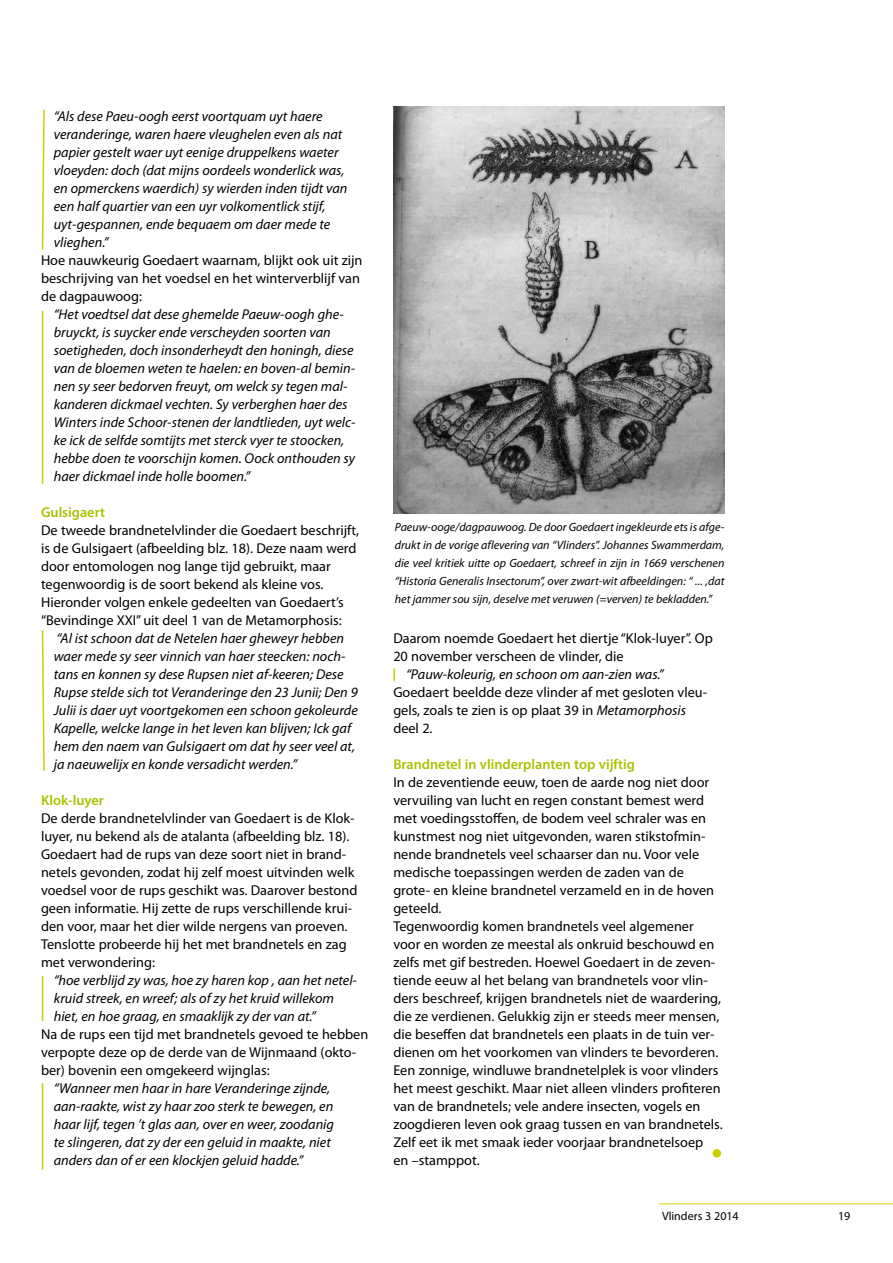
<style>
.page{position:relative;width:893px;height:1263px;background:#fff}
.page>*{position:absolute;margin:0;border:0;box-sizing:border-box;transform-origin:0 0}
.t1{font:14.25px/18px "Myriad Pro";color:#000}
.t2{font:italic 14.25px/18px "Myriad Pro";color:#000}
.t3{font:600 14.25px "Myriad Pro";color:#abc100}
.t4{font:italic 12px/18px "Myriad Pro";color:#000;text-align:justify}
.t5{font:12px "Myriad Pro";color:#000}
.s1{font-style:italic}
</style>
<div class="page">
<hr style="left:659px;top:1203px;width:234px;height:1px;background:#c9d200">
<img style="left:394px;top:106px;width:330px;height:407px">
<div style="left:713px;top:1149px;width:8px;height:8px;background:#c9d200;border-radius:50%"></div>
<hr style="left:42px;top:311px;width:1px;height:173px;background:#c9d200">
<svg style="left:41px;top:630px;width:4px;height:141px"></svg>
<hr style="left:42px;top:976px;width:1px;height:45px;background:#c9d200">
<svg style="left:393px;top:668px;width:2px;height:13px"></svg>
<hr style="left:42px;top:1083px;width:1px;height:86px;background:#c9d200">
<svg style="left:41px;top:109px;width:4px;height:141px"></svg>
<p class="t2" style="left:54px;top:107px;width:295px">“Als dese Paeu-oogh eerst voortquam uyt haere veranderinge, waren haere vleughelen even als nat papier gestelt waer uyt eenige druppelkens waeter vloeyden: doch (dat mijns oordeels wonderlick was, en opmerckens waerdich) sy wierden inden tijdt van een half quartier van een uyr volkomentlick stijf, uyt-gespannen, ende bequaem om daer mede te vlieghen.”</p>
<p class="t1" style="left:41px;top:251px;width:323px">Hoe nauwkeurig Goedaert waarnam, blijkt ook uit zijn beschrijving van het voedsel en het winterverblijf van de dagpauwoog:</p>
<p class="t2" style="left:54px;top:305px;width:303px">“Het voedtsel dat dese ghemelde Paeuw-oogh ghe&shy;bruyckt, is suycker ende verscheyden soorten van soetigheden, doch insonderheydt den honingh, diese van de bloemen weten te haelen: en boven-al bemin&shy;nen sy seer bedorven freuyt, om welck sy tegen mal&shy;kanderen dickmael vechten. Sy verberghen haer des Winters inde Schoor-stenen der landtlieden, uyt welc&shy;ke ick de selfde somtijts met sterck vyer te stoocken, hebbe doen te voorschijn komen. Oock onthouden sy haer dickmael inde holle boomen.”</p>
<p class="t3" style="left:41px;top:503px;width:66px">Gulsigaert</p>
<p class="t1" style="left:41px;top:521px;width:320px">De tweede brandnetelvlinder die Goedaert beschrijft, is de Gulsigaert (afbeelding blz. 18). Deze naam werd door entomologen nog lange tijd gebruikt, maar tegenwoordig is de soort bekend als kleine vos.<br>Hieronder volgen enkele gedeelten van Goedaert’s “Bevindinge XXI” uit deel 1 van de Metamorphosis:</p>
<p class="t2" style="left:54px;top:629px;width:306px">“Al ist schoon dat de Netelen haer gheweyr hebben waer mede sy seer vinnich van haer steecken: noch&shy;tans en konnen sy dese Rupsen niet af-keeren; Dese Rupse stelde sich tot Veranderinge den 23 Junii; Den 9<br>Julii is daer uyt voortgekomen een schoon gekoleurde Kapelle, welcke lange in het leven kan blijven; Ick gaf hem den naem van Gulsigaert om dat hy seer veel at, ja naeuwelijx en konde versadicht werden.”</p>
<p class="t3" style="left:41px;top:791px;width:64px">Klok-luyer</p>
<p class="t1" style="left:41px;top:809px;width:318px">De derde brandnetelvlinder van Goedaert is de Klok&shy;luyer, nu bekend als de atalanta (afbeelding blz. 18).<br>Goedaert had de rups van deze soort niet in brand&shy;netels gevonden, zodat hij zelf moest uitvinden welk voedsel voor de rups geschikt was. Daarover bestond geen informatie. Hij zette de rups verschillende krui&shy;den voor, maar het dier wilde nergens van proeven.<br>Tenslotte probeerde hij het met brandnetels en zag met verwondering:</p>
<p class="t2" style="left:54px;top:971px;width:305px">“hoe verblijd zy was, hoe zy haren kop , aan het netel&shy;kruid streek, en wreef; als of zy het kruid willekom hiet, en hoe graag, en smaaklijk zy der van at.”</p>
<p class="t1" style="left:41px;top:1025px;width:329px">Na de rups een tijd met brandnetels gevoed te hebben verpopte deze op de derde van de Wijnmaand (okto&shy;ber) bovenin een omgekeerd wijnglas:</p>
<p class="t2" style="left:54px;top:1079px;width:282px">“Wanneer men haar in hare Veranderinge zijnde, aan-raakte, wist zy haar zoo sterk te bewegen, en haar lijf, tegen ’t glas aan, over en weer, zoodanig te slingeren, dat zy der een geluid in maakte, niet anders dan of er een klockjen geluid hadde.”</p>
<p class="t4" style="left:395px;top:518px;width:331px">Paeuw-ooge/dagpauwoog. De door Goedaert ingekleurde ets is afge&shy;drukt in de vorige aflevering van “Vlinders”. Johannes Swammerdam, die veel kritiek uitte op Goedaert, schreef in zijn in 1669 verschenen “Historia Generalis Insectorum”, over zwart-wit afbeeldingen: “ ... ,dat het jammer sou sijn, deselve met veruwen (=verven) te bekladden.”</p>
<p class="t1" style="left:393px;top:629px;width:321px">Daarom noemde Goedaert het diertje “Klok-luyer”. Op<br>20 november verscheen de vlinder, die</p>
<p class="t2" style="left:406px;top:665px;width:259px">“Pauw-koleurig, en schoon om aan-zien was.”</p>
<p class="t1" style="left:393px;top:683px;width:315px">Goedaert beeldde deze vlinder af met gesloten vleu&shy;gels, zoals te zien is op plaat 39 in <span class="s1">Metamorphosis </span>deel 2.</p>
<p class="t3" style="left:393px;top:755px;width:243px">Brandnetel in vlinderplanten top vijftig</p>
<p class="t1" style="left:393px;top:773px;width:331px">In de zeventiende eeuw, toen de aarde nog niet door vervuiling van lucht en regen constant bemest werd met voedingsstoffen, de bodem veel schraler was en kunstmest nog niet uitgevonden, waren stikstofmin&shy;nende brandnetels veel schaarser dan nu. Voor vele medische toepassingen werden de zaden van de grote- en kleine brandnetel verzameld en in de hoven geteeld.<br>Tegenwoordig komen brandnetels veel algemener voor en worden ze meestal als onkruid beschouwd en zelfs met gif bestreden. Hoewel Goedaert in de zeven&shy;tiende eeuw al het belang van brandnetels voor vlin&shy;ders beschreef, krijgen brandnetels niet de waardering, die ze verdienen. Gelukkig zijn er steeds meer mensen, die beseffen dat brandnetels een plaats in de tuin ver&shy;dienen om het voorkomen van vlinders te bevorderen.<br>Een zonnige, windluwe brandnetelplek is voor vlinders het meest geschikt. Maar niet alleen vlinders profiteren van de brandnetels; vele andere insecten, vogels en zoogdieren leven ook graag tussen en van brandnetels.<br>Zelf eet ik met smaak ieder voorjaar brandnetelsoep<br>en –stamppot.</p>
<p class="t5" style="left:662px;top:1209px;width:78px">Vlinders 3 2014</p>
<p class="t5" style="left:838px;top:1209px;width:14px">19</p>
</div>
